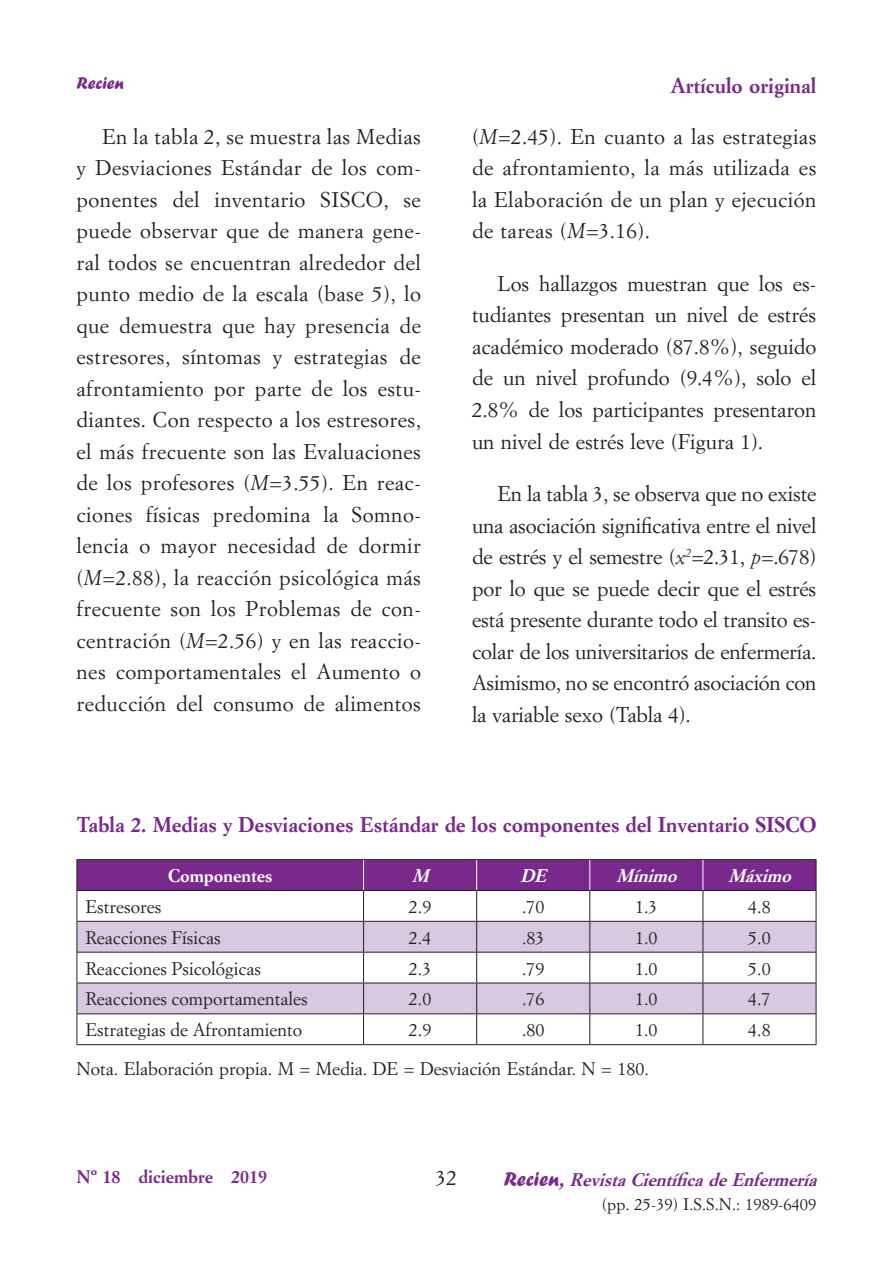
<style>
.page{position:relative;width:893px;height:1263px;background:#fff}
.page>*{position:absolute;margin:0;border:0;box-sizing:border-box;transform-origin:0 0}
.CUERPO_DE_TEXTO{font:21px/31.5px "Simoncini Garamond Std";color:#231f20;text-align:justify}
.TITULO_TABLA{font:700 21px "Simoncini Garamond Std";color:#79298c}
.NOTAS{font:18px "Simoncini Garamond Std";color:#231f20}
.t1{font:italic 700 18px "Simoncini Garamond Std";color:#79298c}
.t2{font:700 18px "Simoncini Garamond Std";color:#79298c}
.t3{font:italic 700 18px "Simoncini Garamond Std";color:#fff}
.t4{font:700 18px "Simoncini Garamond Std";color:#fff}
.t5{font:18px "Forte";color:#79298c}
.t6{font:16.5px "Simoncini Garamond Std";color:#231f20}
.s1{font-style:italic}
.s2{font-family:"Forte";font-weight:400;font-style:normal;font-size:21px}
.s3{font-size:21px}
</style>
<div class="page">
<div style="left:78px;top:860px;width:738px;height:30px;background:#79298c"></div>
<svg style="left:78px;top:922px;width:738px;height:91px;fill:#d7c9e0"></svg>
<hr style="left:77px;top:859px;width:287px;height:1px;background:#231f20">
<hr style="left:77px;top:860px;width:1px;height:30px;background:#231f20">
<hr style="left:364px;top:859px;width:113px;height:1px;background:#231f20">
<hr style="left:477px;top:859px;width:113px;height:1px;background:#231f20">
<hr style="left:590px;top:859px;width:113px;height:1px;background:#231f20">
<hr style="left:703px;top:859px;width:113px;height:1px;background:#231f20">
<hr style="left:816px;top:860px;width:1px;height:30px;background:#231f20">
<hr style="left:77px;top:890px;width:287px;height:1px;background:#231f20">
<hr style="left:77px;top:891px;width:1px;height:30px;background:#231f20">
<hr style="left:364px;top:890px;width:113px;height:1px;background:#231f20">
<hr style="left:363px;top:891px;width:1px;height:30px;background:#231f20">
<hr style="left:477px;top:890px;width:113px;height:1px;background:#231f20">
<hr style="left:476px;top:891px;width:1px;height:30px;background:#231f20">
<hr style="left:590px;top:890px;width:113px;height:1px;background:#231f20">
<hr style="left:589px;top:891px;width:1px;height:30px;background:#231f20">
<hr style="left:703px;top:890px;width:113px;height:1px;background:#231f20">
<hr style="left:703px;top:891px;width:1px;height:30px;background:#231f20">
<hr style="left:816px;top:891px;width:1px;height:30px;background:#231f20">
<hr style="left:77px;top:921px;width:287px;height:1px;background:#231f20">
<hr style="left:77px;top:922px;width:1px;height:30px;background:#231f20">
<hr style="left:364px;top:921px;width:113px;height:1px;background:#231f20">
<hr style="left:363px;top:922px;width:1px;height:30px;background:#231f20">
<hr style="left:477px;top:921px;width:113px;height:1px;background:#231f20">
<hr style="left:476px;top:922px;width:1px;height:30px;background:#231f20">
<hr style="left:590px;top:921px;width:113px;height:1px;background:#231f20">
<hr style="left:589px;top:922px;width:1px;height:30px;background:#231f20">
<hr style="left:703px;top:921px;width:113px;height:1px;background:#231f20">
<hr style="left:703px;top:922px;width:1px;height:30px;background:#231f20">
<hr style="left:816px;top:922px;width:1px;height:30px;background:#231f20">
<hr style="left:77px;top:952px;width:287px;height:1px;background:#231f20">
<hr style="left:77px;top:952px;width:1px;height:31px;background:#231f20">
<hr style="left:364px;top:952px;width:113px;height:1px;background:#231f20">
<hr style="left:363px;top:952px;width:1px;height:31px;background:#231f20">
<hr style="left:477px;top:952px;width:113px;height:1px;background:#231f20">
<hr style="left:476px;top:952px;width:1px;height:31px;background:#231f20">
<hr style="left:590px;top:952px;width:113px;height:1px;background:#231f20">
<hr style="left:589px;top:952px;width:1px;height:31px;background:#231f20">
<hr style="left:703px;top:952px;width:113px;height:1px;background:#231f20">
<hr style="left:703px;top:952px;width:1px;height:31px;background:#231f20">
<hr style="left:816px;top:952px;width:1px;height:31px;background:#231f20">
<hr style="left:77px;top:983px;width:287px;height:1px;background:#231f20">
<hr style="left:77px;top:983px;width:1px;height:30px;background:#231f20">
<hr style="left:364px;top:983px;width:113px;height:1px;background:#231f20">
<hr style="left:363px;top:983px;width:1px;height:30px;background:#231f20">
<hr style="left:477px;top:983px;width:113px;height:1px;background:#231f20">
<hr style="left:476px;top:983px;width:1px;height:30px;background:#231f20">
<hr style="left:590px;top:983px;width:113px;height:1px;background:#231f20">
<hr style="left:589px;top:983px;width:1px;height:30px;background:#231f20">
<hr style="left:703px;top:983px;width:113px;height:1px;background:#231f20">
<hr style="left:703px;top:983px;width:1px;height:30px;background:#231f20">
<hr style="left:816px;top:983px;width:1px;height:30px;background:#231f20">
<hr style="left:77px;top:1013px;width:287px;height:1px;background:#231f20">
<hr style="left:77px;top:1014px;width:1px;height:30px;background:#231f20">
<hr style="left:364px;top:1013px;width:113px;height:1px;background:#231f20">
<hr style="left:363px;top:1014px;width:1px;height:30px;background:#231f20">
<hr style="left:477px;top:1013px;width:113px;height:1px;background:#231f20">
<hr style="left:476px;top:1014px;width:1px;height:30px;background:#231f20">
<hr style="left:590px;top:1013px;width:113px;height:1px;background:#231f20">
<hr style="left:589px;top:1014px;width:1px;height:30px;background:#231f20">
<hr style="left:703px;top:1013px;width:113px;height:1px;background:#231f20">
<hr style="left:703px;top:1014px;width:1px;height:30px;background:#231f20">
<hr style="left:816px;top:1014px;width:1px;height:30px;background:#231f20">
<hr style="left:77px;top:1044px;width:287px;height:1px;background:#231f20">
<hr style="left:364px;top:1044px;width:113px;height:1px;background:#231f20">
<hr style="left:477px;top:1044px;width:113px;height:1px;background:#231f20">
<hr style="left:590px;top:1044px;width:113px;height:1px;background:#231f20">
<hr style="left:703px;top:1044px;width:113px;height:1px;background:#231f20">
<hr style="left:363px;top:860px;width:1px;height:30px;background:#fff">
<hr style="left:476px;top:860px;width:1px;height:30px;background:#fff">
<hr style="left:589px;top:860px;width:1px;height:30px;background:#fff">
<hr style="left:703px;top:860px;width:1px;height:30px;background:#fff">
<p class="t5" style="left:77px;top:72px;width:49px">Recien</p>
<p class="TITULO_TABLA" style="left:670px;top:72px;width:147px">Artículo original</p>
<p class="CUERPO_DE_TEXTO" style="left:77px;top:120px;width:346px;text-indent:26px">En la tabla 2, se muestra las Medias y Desviaciones Estándar de los com&shy;ponentes del inventario SISCO, se puede observar que de manera gene&shy;ral todos se encuentran alrededor del punto medio de la escala (base 5), lo que demuestra que hay presencia de estresores, síntomas y estrategias de afrontamiento por parte de los estu&shy;diantes. Con respecto a los estresores, el más frecuente son las Evaluaciones de los profesores (<span class="s1">M=</span>3.55). En reac&shy;ciones físicas predomina la Somno&shy;lencia o mayor necesidad de dormir (<span class="s1">M=</span>2.88), la reacción psicológica más frecuente son los Problemas de con&shy;centración (<span class="s1">M=</span>2.56) y en las reaccio&shy;nes comportamentales el Aumento o reducción del consumo de alimentos</p>
<p class="CUERPO_DE_TEXTO" style="left:472px;top:120px;width:346px">(<span class="s1">M=</span>2.45). En cuanto a las estrategias de afrontamiento, la más utilizada es la Elaboración de un plan y ejecución de tareas (<span class="s1">M=</span>3.16).</p>
<p class="CUERPO_DE_TEXTO" style="left:472px;top:267px;width:346px;text-indent:26px">Los hallazgos muestran que los es&shy;tudiantes presentan un nivel de estrés académico moderado (87.8%), seguido de un nivel profundo (9.4%), solo el 2.8% de los participantes presentaron un nivel de estrés leve (Figura 1).</p>
<p class="CUERPO_DE_TEXTO" style="left:472px;top:478px;width:346px;text-indent:26px">En la tabla 3, se observa que no existe una asociación significativa entre el nivel de estrés y el semestre (<span class="s1">x</span><sup>2</sup><span class="s1">=</span>2.31, <span class="s1">p=</span>.678) por lo que se puede decir que el estrés está presente durante todo el transito es&shy;colar de los universitarios de enfermería.<br>Asimismo, no se encontró asociación con la variable sexo (Tabla 4).</p>
<p class="TITULO_TABLA" style="left:77px;top:811px;width:741px">Tabla 2. Medias y Desviaciones Estándar de los componentes del Inventario SISCO</p>
<p class="t4" style="left:168px;top:864px;width:106px">Componentes</p>
<p class="t3" style="left:412px;top:864px;width:25px">M</p>
<p class="t3" style="left:520px;top:864px;width:34px">DE</p>
<p class="t3" style="left:616px;top:864px;width:68px">Mínimo</p>
<p class="t3" style="left:728px;top:864px;width:71px">Máximo</p>
<p class="NOTAS" style="left:85px;top:895px;width:77px">Estresores</p>
<p class="NOTAS" style="left:409px;top:895px;width:24px">2.9</p>
<p class="NOTAS" style="left:522px;top:895px;width:24px">.70</p>
<p class="NOTAS" style="left:635px;top:895px;width:24px">1.3</p>
<p class="NOTAS" style="left:748px;top:895px;width:24px">4.8</p>
<p class="NOTAS" style="left:85px;top:926px;width:137px">Reacciones Físicas</p>
<p class="NOTAS" style="left:409px;top:926px;width:24px">2.4</p>
<p class="NOTAS" style="left:522px;top:926px;width:24px">.83</p>
<p class="NOTAS" style="left:635px;top:926px;width:24px">1.0</p>
<p class="NOTAS" style="left:748px;top:926px;width:24px">5.0</p>
<p class="NOTAS" style="left:85px;top:957px;width:177px">Reacciones Psicológicas</p>
<p class="NOTAS" style="left:409px;top:957px;width:24px">2.3</p>
<p class="NOTAS" style="left:522px;top:957px;width:24px">.79</p>
<p class="NOTAS" style="left:635px;top:957px;width:24px">1.0</p>
<p class="NOTAS" style="left:748px;top:957px;width:24px">5.0</p>
<p class="NOTAS" style="left:85px;top:988px;width:224px">Reacciones comportamentales</p>
<p class="NOTAS" style="left:409px;top:988px;width:24px">2.0</p>
<p class="NOTAS" style="left:522px;top:988px;width:24px">.76</p>
<p class="NOTAS" style="left:635px;top:988px;width:24px">1.0</p>
<p class="NOTAS" style="left:748px;top:988px;width:24px">4.7</p>
<p class="NOTAS" style="left:85px;top:1019px;width:218px">Estrategias de Afrontamiento</p>
<p class="NOTAS" style="left:409px;top:1019px;width:24px">2.9</p>
<p class="NOTAS" style="left:522px;top:1019px;width:24px">.80</p>
<p class="NOTAS" style="left:635px;top:1019px;width:24px">1.0</p>
<p class="NOTAS" style="left:748px;top:1019px;width:24px">4.8</p>
<p class="NOTAS" style="left:77px;top:1057px;width:574px">Nota. Elaboración propia. M = Media. DE = Desviación Estándar. N = 180.</p>
<p class="t2" style="left:77px;top:1165px;width:192px">Nº 18 diciembre 2019</p>
<p class="CUERPO_DE_TEXTO" style="left:436px;top:1161px;width:22px">32</p>
<p class="t1" style="left:504px;top:1168px;width:320px"><span class="s2">R e c i e n</span> <span class="s3">,</span>RevistaCientíficadeEnfermería</p>
<p class="t6" style="left:602px;top:1194px;width:216px">(pp. 25-39) I.S.S.N.: 1989-6409</p>
</div>
